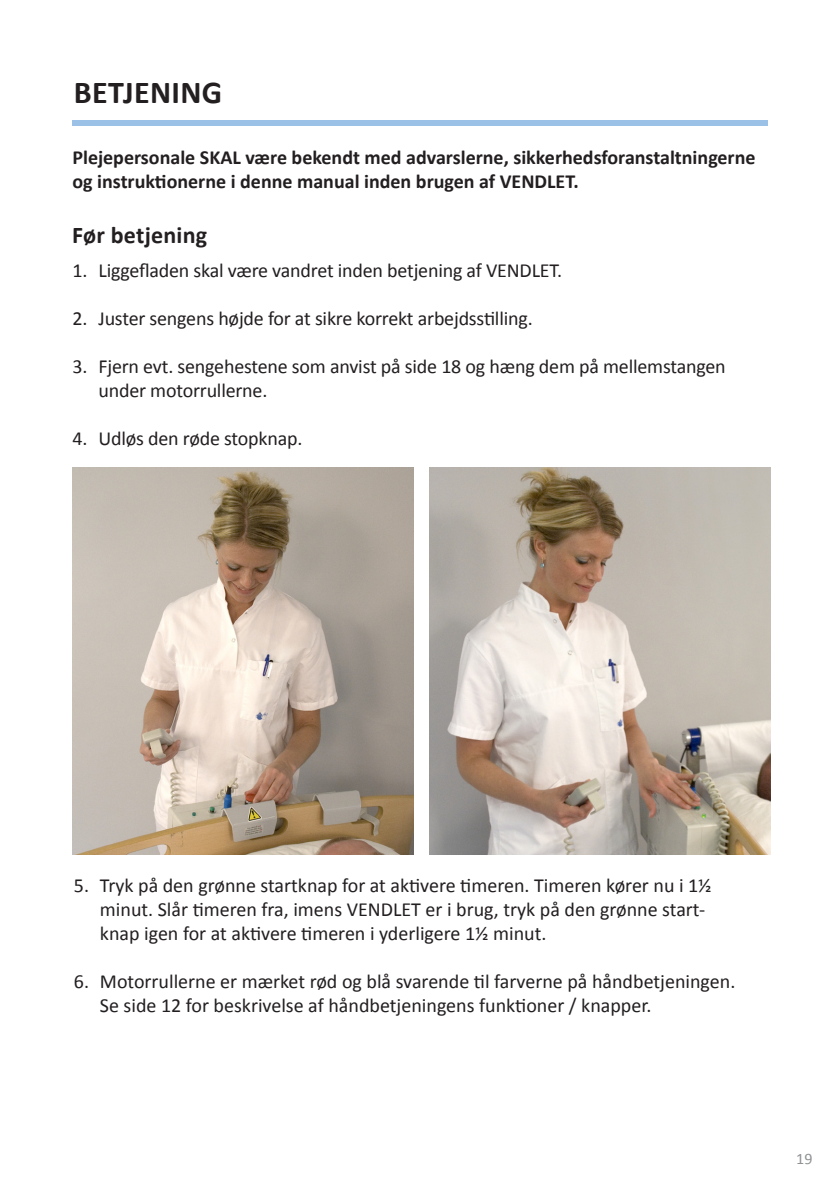
<style>
.page{position:relative;width:840px;height:1191px;background:#fff}
.page>*{position:absolute;margin:0;border:0;box-sizing:border-box;transform-origin:0 0}
.t1{font:700 32px "Calibri";letter-spacing:.01em;color:#231f20}
.t2{font:700 24px "Calibri";letter-spacing:.01em;color:#231f20}
.t3{font:20px/24px "Calibri";letter-spacing:-.01em;color:#231f20}
.t4{font:700 20px/24px "Calibri";color:#231f20}
.t5{font:16px "Calibri";color:#8f9194}
</style>
<div class="page">
<div style="left:72px;top:121px;width:695px;height:5px;background:#9cc1e6"></div>
<img style="left:429px;top:467px;width:341px;height:387px">
<img style="left:72px;top:467px;width:342px;height:387px">
<p class="t1" style="left:74px;top:72px;width:150px">BETJENING</p>
<p class="t4" style="left:72px;top:146px;width:684px">Plejepersonale SKAL være bekendt med advarslerne, sikkerhedsforanstaltningerne og instruktionerne i denne manual inden brugen af VENDLET.</p>
<p class="t2" style="left:72px;top:220px;width:137px">Før betjening</p>
<p class="t3" style="left:72px;top:258px;width:491px">1. Liggefladen skal være vandret inden betjening af VENDLET.</p>
<p class="t3" style="left:72px;top:306px;width:461px">2. Juster sengens højde for at sikre korrekt arbejdsstilling.</p>
<p class="t3" style="left:98px;top:354px;width:628px;text-indent:-26px">3. Fjern evt. sengehestene som anvist på side 18 og hæng dem på mellemstangen under motorrullerne.</p>
<p class="t3" style="left:72px;top:426px;width:231px">4. Udløs den røde stopknap.</p>
<p class="t3" style="left:74px;top:873px;width:639px">5. Tryk på den grønne startknap for at aktivere timeren. Timeren kører nu i 1½</p>
<p class="t3" style="left:100px;top:897px;width:606px">minut. Slår timeren fra, imens VENDLET er i brug, tryk på den grønne start-</p>
<p class="t3" style="left:100px;top:921px;width:448px">knap igen for at aktivere timeren i yderligere 1½ minut.</p>
<p class="t3" style="left:74px;top:969px;width:662px">6. Motorrullerne er mærket rød og blå svarende til farverne på håndbetjeningen.</p>
<p class="t3" style="left:100px;top:993px;width:552px">Se side 12 for beskrivelse af håndbetjeningens funktioner / knapper.</p>
<p class="t5" style="left:795px;top:1148px;width:18px">19</p>
</div>
